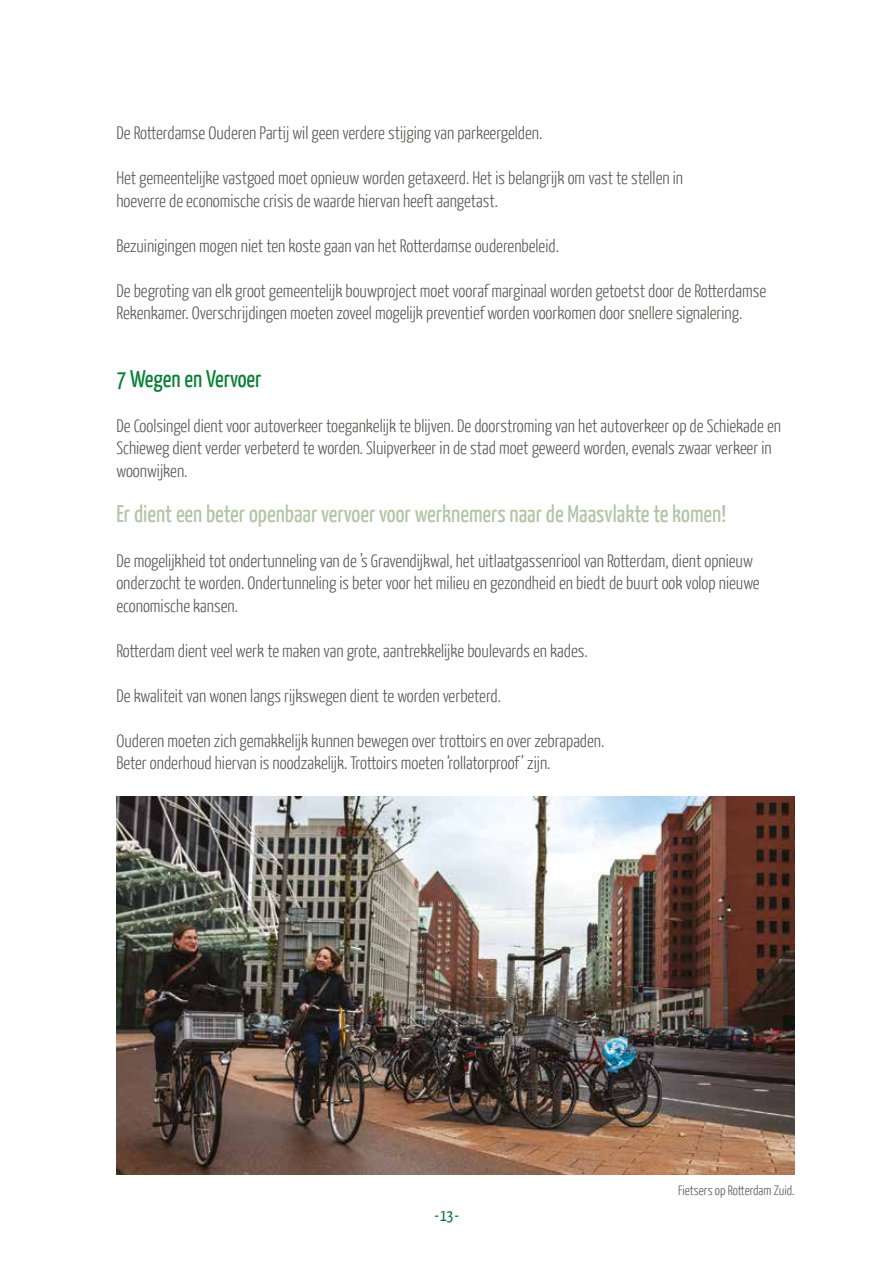
<style>
.page{position:relative;width:893px;height:1263px;background:#fff}
.page>*{position:absolute;margin:0;border:0;box-sizing:border-box;transform-origin:0 0}
.t1{font:24px "Yanone Kaffeesatz";color:#b1c6a5}
.t2{font:24px "Yanone Kaffeesatz";color:#088136}
.t3{font:300 18px/22.5px "Yanone Kaffeesatz";color:#575756}
.t4{font:16.5px "Yanone Kaffeesatz";color:#088136}
.t5{font:300 13.5px "Yanone Kaffeesatz";color:#575756}
</style>
<div class="page">
<img style="left:116px;top:796px;width:679px;height:379px">
<p class="t3" style="left:116px;top:121px;width:427px">De Rotterdamse Ouderen Partij wil geen verdere stijging van parkeergelden.</p>
<p class="t3" style="left:116px;top:166px;width:568px">Het gemeentelijke vastgoed moet opnieuw worden getaxeerd. Het is belangrijk om vast te stellen in hoeverre de economische crisis de waarde hiervan heeft aangetast.</p>
<p class="t3" style="left:116px;top:234px;width:444px">Bezuinigingen mogen niet ten koste gaan van het Rotterdamse ouderenbeleid.</p>
<p class="t3" style="left:116px;top:279px;width:651px">De begroting van elk groot gemeentelijk bouwproject moet vooraf marginaal worden getoetst door de Rotterdamse<br>Rekenkamer. Overschrijdingen moeten zoveel mogelijk preventief worden voorkomen door snellere signalering.</p>
<h1 class="t2" style="left:116px;top:364px;width:147px">7 Wegen en Vervoer</h1>
<p class="t3" style="left:116px;top:414px;width:666px">De Coolsingel dient voor autoverkeer toegankelijk te blijven. De doorstroming van het autoverkeer op de Schiekade en<br>Schieweg dient verder verbeterd te worden. Sluipverkeer in de stad moet geweerd worden, evenals zwaar verkeer in woonwijken.</p>
<h1 class="t1" style="left:116px;top:499px;width:611px">Er dient een beter openbaar vervoer voor werknemers naar de Maasvlakte te komen!</h1>
<p class="t3" style="left:116px;top:549px;width:645px">De mogelijkheid tot ondertunneling van de ’s Gravendijkwal, het uitlaatgassenriool van Rotterdam, dient opnieuw onderzocht te worden. Ondertunneling is beter voor het milieu en gezondheid en biedt de buurt ook volop nieuwe economische kansen.</p>
<p class="t3" style="left:116px;top:639px;width:473px">Rotterdam dient veel werk te maken van grote, aantrekkelijke boulevards en kades.</p>
<p class="t3" style="left:116px;top:684px;width:386px">De kwaliteit van wonen langs rijkswegen dient te worden verbeterd.</p>
<p class="t3" style="left:116px;top:729px;width:489px">Ouderen moeten zich gemakkelijk kunnen bewegen over trottoirs en over zebrapaden.<br>Beter onderhoud hiervan is noodzakelijk. Trottoirs moeten ‘rollatorproof ’ zijn.</p>
<p class="t4" style="left:434px;top:1205px;width:26px">- 13 -</p>
<p class="t5" style="left:678px;top:1182px;width:118px">Fietsers op Rotterdam Zuid.</p>
</div>
